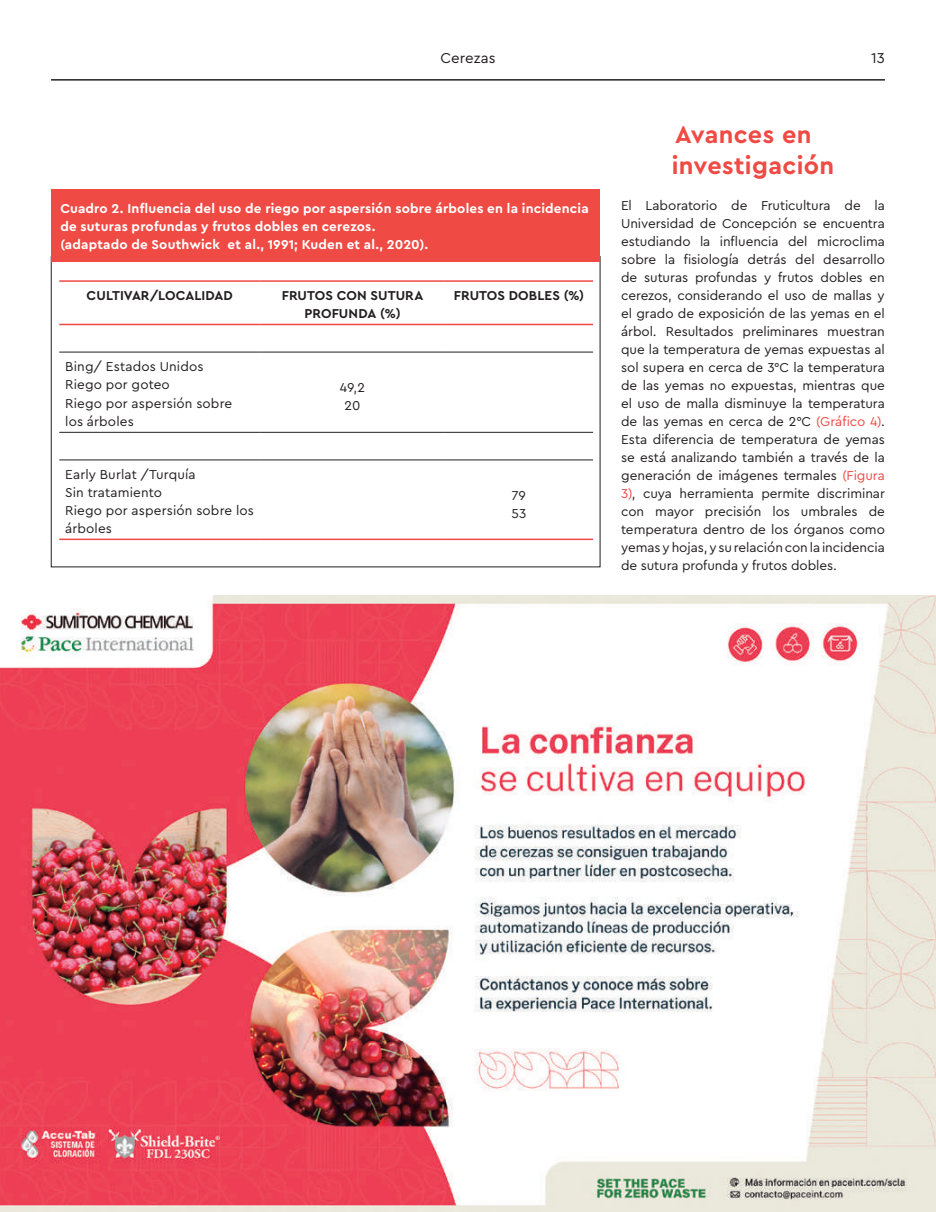
<style>
.page{position:relative;width:936px;height:1212px;background:#fff}
.page>*{position:absolute;margin:0;border:0;box-sizing:border-box;transform-origin:0 0}
.t1{font:700 25.2px/30.3px "Cera Pro";letter-spacing:.015em;color:#ef4a44}
.t2{font:15px "Cera Pro";color:#231f20}
.t3{font:13.5px/18px "Cera Pro";letter-spacing:.01em;color:#231f20}
.t4{font:700 13.5px/18px "Cera Pro";letter-spacing:.015em;color:#fff}
.t5{font:700 13.5px/18px "Cera Pro";color:#231f20;text-align:center}
.s1{color:#ef4a44}
</style>
<div class="page">
<div style="left:51px;top:189px;width:549px;height:72px;background:#ef4a44"></div>
<hr style="left:59px;top:280px;width:201px;height:2px;background:#ef4a44">
<hr style="left:260px;top:280px;width:185px;height:2px;background:#ef4a44">
<hr style="left:445px;top:280px;width:148px;height:2px;background:#ef4a44">
<hr style="left:59px;top:324px;width:201px;height:1px;background:#ef4a44">
<hr style="left:260px;top:324px;width:185px;height:1px;background:#ef4a44">
<hr style="left:445px;top:324px;width:148px;height:1px;background:#ef4a44">
<hr style="left:59px;top:539px;width:201px;height:1px;background:#ef4a44">
<hr style="left:260px;top:539px;width:185px;height:1px;background:#ef4a44">
<hr style="left:445px;top:539px;width:148px;height:1px;background:#ef4a44">
<hr style="left:59px;top:352px;width:201px;height:1px;background:#231f20">
<hr style="left:260px;top:352px;width:185px;height:1px;background:#231f20">
<hr style="left:445px;top:352px;width:148px;height:1px;background:#231f20">
<hr style="left:59px;top:432px;width:201px;height:1px;background:#231f20">
<hr style="left:260px;top:432px;width:185px;height:1px;background:#231f20">
<hr style="left:445px;top:432px;width:148px;height:1px;background:#231f20">
<hr style="left:59px;top:460px;width:201px;height:1px;background:#231f20">
<hr style="left:260px;top:460px;width:185px;height:1px;background:#231f20">
<hr style="left:445px;top:460px;width:148px;height:1px;background:#231f20">
<img style="left:0;top:595px;width:935px;height:617px">
<hr style="left:51px;top:79px;width:833px;height:2px;background:#231f20">
<p class="t2" style="left:440px;top:48px;width:57px">Cerezas</p>
<p class="t2" style="left:871px;top:48px;width:15px">13</p>
<p class="t4" style="left:60px;top:199px;width:530px">Cuadro 2. Influencia del uso de riego por aspersión sobre árboles en la incidencia de suturas profundas y frutos dobles en cerezos.<br>(adaptado de Southwick et al., 1991; Kuden et al., 2020).</p>
<p class="t5" style="left:87px;top:286px;width:147px">CULTIVAR/LOCALIDAD</p>
<p class="t5" style="left:282px;top:286px;width:143px">FRUTOS CON SUTURA<br>PROFUNDA (%)</p>
<p class="t5" style="left:453px;top:286px;width:132px">FRUTOS DOBLES (%)</p>
<p class="t3" style="left:65px;top:357px;width:168px">Bing/ Estados Unidos<br>Riego por goteo<br>Riego por aspersión sobre los árboles</p>
<p class="t3" style="left:65px;top:465px;width:190px">Early Burlat /Turquía<br>Sin tratamiento<br>Riego por aspersión sobre los árboles</p>
<p class="t3" style="left:340px;top:378px;width:27px;text-align:center">49,2<br>20</p>
<p class="t3" style="left:511px;top:485px;width:16px">79<br>53</p>
<h1 class="t1" style="left:671px;top:119px;width:164px">Avances en investigación</h1>
<p class="t3" style="left:621px;top:196px;width:265px;text-align:justify">El Laboratorio de Fruticultura de la Universidad de Concepción se encuentra estudiando la influencia del microclima sobre la fisiología detrás del desarrollo de suturas profundas y frutos dobles en cerezos, considerando el uso de mallas y el grado de exposición de las yemas en el árbol. Resultados preliminares muestran que la temperatura de yemas expuestas al sol supera en cerca de 3°C la temperatura de las yemas no expuestas, mientras que el uso de malla disminuye la temperatura de las yemas en cerca de 2°C <span class="s1">(Gráfico 4)</span>.<br>Esta diferencia de temperatura de yemas se está analizando también a través de la generación de imágenes termales <span class="s1">(Figura 3)</span>, cuya herramienta permite discriminar con mayor precisión los umbrales de temperatura dentro de los órganos como yemas y hojas, y su relación con la incidencia de sutura profunda y frutos dobles.</p>
</div>
